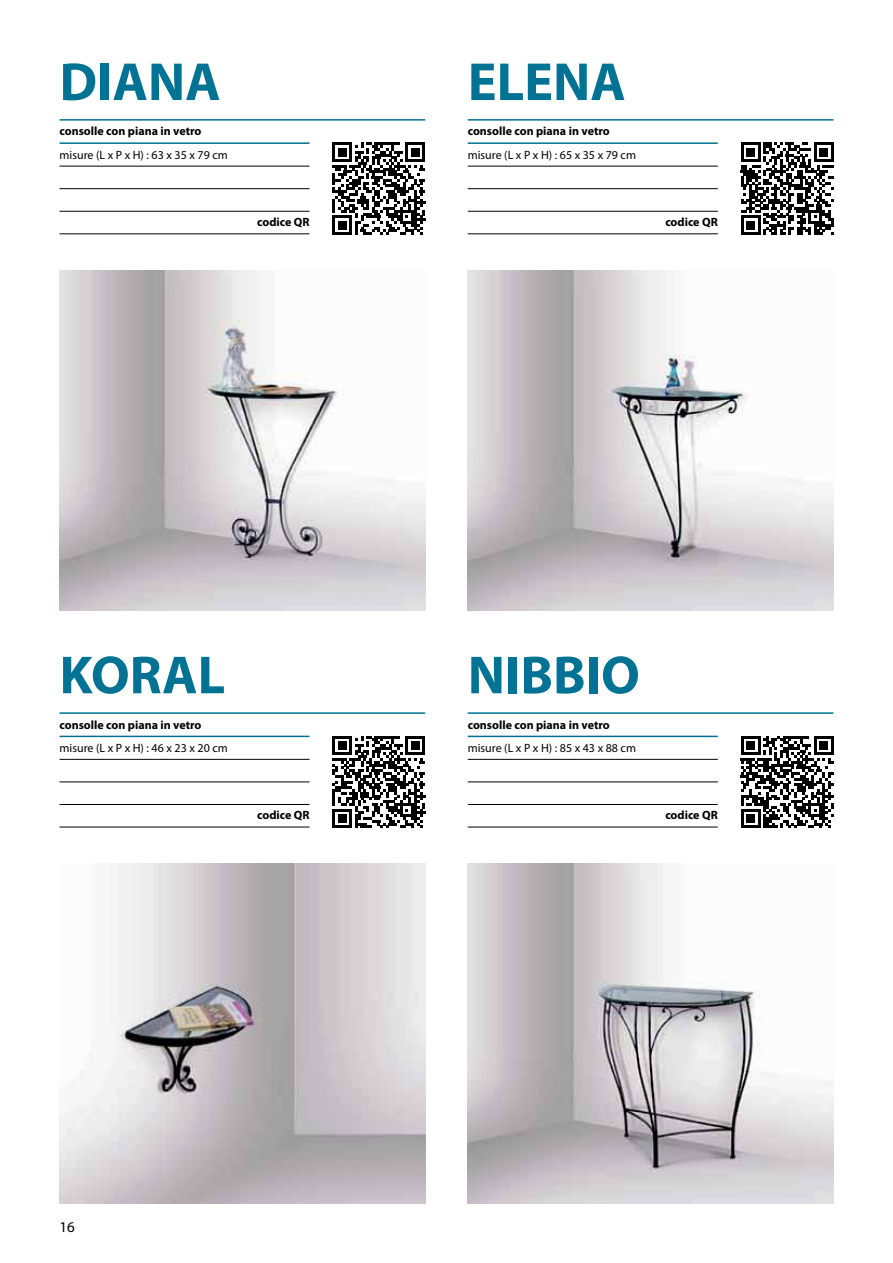
<style>
.page{position:relative;width:893px;height:1263px;background:#fff}
.page>*{position:absolute;margin:0;border:0;box-sizing:border-box;transform-origin:0 0}
.t1{font:700 54px "Myriad Pro";color:#007293}
.t2{font:15px "Myriad Pro";color:#000}
.t3{font:700 12px "Myriad Pro";color:#000}
.t4{font:12px "Myriad Pro";color:#000}
</style>
<div class="page">
<img style="left:60px;top:863px;width:365px;height:340px">
<hr style="left:60px;top:759px;width:250px;height:1px;background:#000">
<hr style="left:60px;top:804px;width:250px;height:1px;background:#000">
<hr style="left:60px;top:781px;width:250px;height:1px;background:#000">
<hr style="left:60px;top:712px;width:365px;height:2px;background:#007293">
<hr style="left:60px;top:827px;width:250px;height:1px;background:#000">
<hr style="left:60px;top:736px;width:250px;height:1px;background:#007293">
<svg style="left:333px;top:736px;width:92px;height:92px"></svg>
<img style="left:468px;top:270px;width:365px;height:340px">
<hr style="left:468px;top:166px;width:250px;height:1px;background:#000">
<hr style="left:468px;top:211px;width:250px;height:1px;background:#000">
<hr style="left:468px;top:188px;width:250px;height:1px;background:#000">
<hr style="left:468px;top:119px;width:365px;height:2px;background:#007293">
<hr style="left:468px;top:233px;width:250px;height:1px;background:#000">
<hr style="left:468px;top:142px;width:250px;height:2px;background:#007293">
<svg style="left:741px;top:142px;width:92px;height:93px"></svg>
<img style="left:60px;top:270px;width:365px;height:340px">
<hr style="left:60px;top:166px;width:250px;height:1px;background:#000">
<hr style="left:60px;top:211px;width:250px;height:1px;background:#000">
<hr style="left:60px;top:188px;width:250px;height:1px;background:#000">
<hr style="left:60px;top:119px;width:365px;height:2px;background:#007293">
<hr style="left:60px;top:233px;width:250px;height:1px;background:#000">
<hr style="left:60px;top:142px;width:250px;height:2px;background:#007293">
<svg style="left:333px;top:142px;width:92px;height:93px"></svg>
<img style="left:468px;top:863px;width:365px;height:340px">
<hr style="left:468px;top:759px;width:250px;height:1px;background:#000">
<hr style="left:468px;top:804px;width:250px;height:1px;background:#000">
<hr style="left:468px;top:781px;width:250px;height:1px;background:#000">
<hr style="left:468px;top:712px;width:365px;height:2px;background:#007293">
<hr style="left:468px;top:827px;width:250px;height:1px;background:#000">
<hr style="left:468px;top:736px;width:250px;height:1px;background:#007293">
<svg style="left:741px;top:736px;width:92px;height:92px"></svg>
<h1 class="t1" style="left:60px;top:62px;width:163px">DIANA</h1>
<h1 class="t1" style="left:468px;top:62px;width:159px">ELENA</h1>
<p class="t3" style="left:60px;top:127px;width:144px">consolle con piana in vetro</p>
<p class="t3" style="left:468px;top:127px;width:144px">consolle con piana in vetro</p>
<p class="t4" style="left:60px;top:150px;width:170px">misure (L x P x H) : 63 x 35 x 79 cm</p>
<p class="t4" style="left:468px;top:150px;width:170px">misure (L x P x H) : 65 x 35 x 79 cm</p>
<p class="t3" style="left:257px;top:218px;width:54px">codice QR</p>
<p class="t3" style="left:665px;top:218px;width:54px">codice QR</p>
<h1 class="t1" style="left:60px;top:655px;width:167px">KORAL</h1>
<h1 class="t1" style="left:468px;top:655px;width:173px">NIBBIO</h1>
<p class="t3" style="left:60px;top:720px;width:144px">consolle con piana in vetro</p>
<p class="t3" style="left:468px;top:720px;width:144px">consolle con piana in vetro</p>
<p class="t4" style="left:60px;top:743px;width:170px">misure (L x P x H) : 46 x 23 x 20 cm</p>
<p class="t4" style="left:468px;top:743px;width:170px">misure (L x P x H) : 85 x 43 x 88 cm</p>
<p class="t3" style="left:257px;top:811px;width:54px">codice QR</p>
<p class="t3" style="left:665px;top:811px;width:54px">codice QR</p>
<p class="t2" style="left:60px;top:1221px;width:17px">16</p>
</div>
